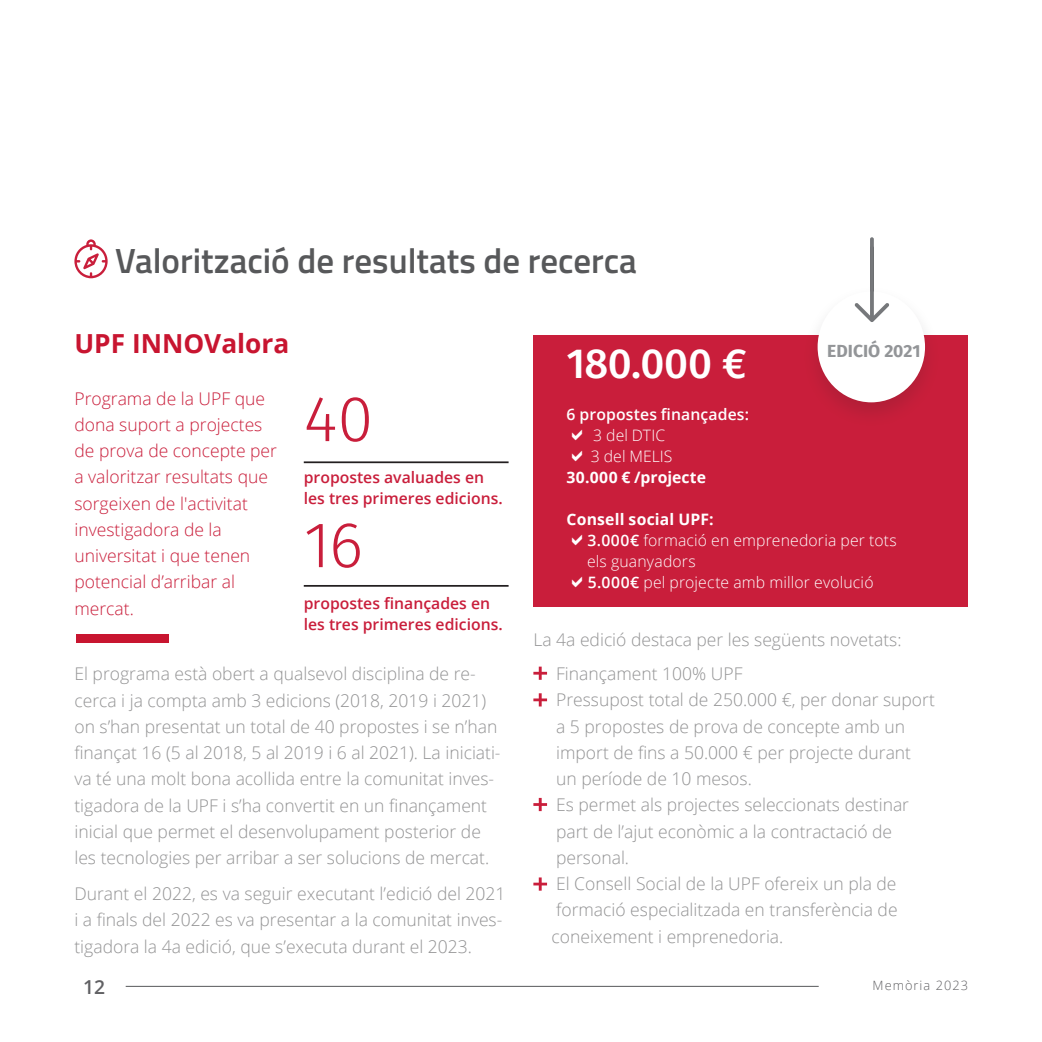
<style>
.page{position:relative;width:1042px;height:1042px;background:#fff}
.page>*{position:absolute;margin:0;border:0;box-sizing:border-box;transform-origin:0 0}
.Headline_51_55_Left{font:300 64.75px "Fira Sans";color:#c91e3b}
.Headline_40_44_Center{font:500 42px "Fira Sans";letter-spacing:-.01em;color:#fff}
.H1_Large{font:600 35px "Titillium Web";color:#57585a}
.H1_Large-2{font:700 26.25px "Open Sans";color:#c81530}
.t1{font:600 19.25px "Open Sans";color:#616164}
.Column_1{font:300 17.5px/26.2px "Open Sans";color:#939394}
.Column_1-2{font:300 17.5px/26.2px "Open Sans";color:#c91e3b}
.Headline_13_15_Left{font:700 17.5px "Fira Sans";color:#939598}
.Body{font:600 15.75px/21px "Open Sans";color:#c91e3b}
.Caption_Text_5_10_Left{font:300 15.75px/21px "Open Sans";letter-spacing:.01em;color:#fff}
.Headline_17_25_Left{font:600 15.75px/21px "Open Sans";letter-spacing:.005em;color:#fff}
.Small_Text_6_10_Left{font:700 15.75px "Open Sans";letter-spacing:.01em;color:#fff}
.Headlines_Copy_Text_10_15_Left{font:700 15.75px "Open Sans";letter-spacing:.005em;color:#fff}
.t2{font:300 12.78px "Open Sans";letter-spacing:.08em;color:#616164}
.s1{font-weight:300}
.s2{font-weight:600}
</style>
<div class="page">
<hr style="left:126px;top:986px;width:693px;height:1px;background:#57585a">
<svg style="left:74px;top:239px;width:34px;height:39px"></svg>
<div style="left:76px;top:634px;width:92px;height:8px;background:#c81530"></div>
<div style="left:533px;top:335px;width:434px;height:272px;background:#c91e3b"></div>
<div style="left:801px;top:285px;width:140px;height:143px;background:#231f20;opacity:.15"></div>
<div style="left:817px;top:291px;width:108px;height:111px;background:#fff;border-radius:50%"></div>
<svg style="left:854px;top:237px;width:35px;height:85px"></svg>
<hr style="left:304px;top:461px;width:204px;height:2px;background:#231f20">
<hr style="left:304px;top:585px;width:204px;height:2px;background:#231f20">
<svg style="left:533px;top:666px;width:14px;height:14px"></svg>
<svg style="left:533px;top:693px;width:14px;height:13px"></svg>
<svg style="left:533px;top:798px;width:14px;height:13px"></svg>
<svg style="left:533px;top:877px;width:14px;height:13px"></svg>
<p class="H1_Large" style="left:115px;top:234px;width:523px">Valorització de resultats de recerca</p>
<p class="H1_Large-2" style="left:74px;top:325px;width:216px">UPF INNOValora</p>
<p class="Headline_40_44_Center" style="left:567px;top:330px;width:182px">180.000 €</p>
<p class="Headline_13_15_Left" style="left:827px;top:336px;width:95px">EDICIÓ 2021</p>
<p class="Column_1-2" style="left:74px;top:385px;width:204px">Programa de la UPF que dona suport a projectes de prova de concepte per a valoritzar resultats que sorgeixen de l'activitat investigadora de la universitat i que tenen potencial d’arribar al mercat.</p>
<p class="Headline_51_55_Left" style="left:304px;top:372px;width:71px">40</p>
<p class="Body" style="left:304px;top:466px;width:200px">propostes avaluades en les tres primeres edicions.</p>
<p class="Headline_51_55_Left" style="left:304px;top:498px;width:61px">16</p>
<p class="Body" style="left:304px;top:592px;width:200px">propostes finançades en les tres primeres edicions.</p>
<p class="Column_1" style="left:74px;top:660px;width:428px">El programa està obert a qualsevol disciplina de re&shy;cerca i ja compta amb 3 edicions (2018, 2019 i 2021) on s’han presentat un total de 40 propostes i se n’han finançat 16 (5 al 2018, 5 al 2019 i 6 al 2021). La iniciati&shy;va té una molt bona acollida entre la comunitat inves&shy;tigadora de la UPF i s’ha convertit en un finançament inicial que permet el desenvolupament posterior de les tecnologies per arribar a ser solucions de mercat.</p>
<p class="Column_1" style="left:74px;top:880px;width:433px">Durant el 2022, es va seguir executant l’edició del 2021 i a finals del 2022 es va presentar a la comunitat inves&shy;tigadora la 4a edició, que s’executa durant el 2023.</p>
<p class="Headline_17_25_Left" style="left:591px;top:403px;width:160px;text-indent:-24px">6 propostes finançades:<br><span class="s1">3 del DTIC<br>3 del MELIS</span></p>
<p class="Headlines_Copy_Text_10_15_Left" style="left:567px;top:466px;width:141px">30.000 € /projecte</p>
<p class="Small_Text_6_10_Left" style="left:567px;top:508px;width:148px">Consell social UPF:</p>
<p class="Caption_Text_5_10_Left" style="left:587px;top:529px;width:311px"><span class="s2">3.000€</span> formació en emprenedoria per tots els guanyadors</p>
<p class="Caption_Text_5_10_Left" style="left:588px;top:571px;width:287px"><span class="s2">5.000€</span> pel projecte amb millor evolució</p>
<p class="Column_1" style="left:533px;top:625px;width:370px">La 4a edició destaca per les següents novetats:</p>
<p class="Column_1" style="left:551px;top:660px;width:385px">Finançament 100% UPF<br>Pressupost total de 250.000 €, per donar suport a 5 propostes de prova de concepte amb un import de fins a 50.000 € per projecte durant<br>un període de 10 mesos.<br>Es permet als projectes seleccionats destinar part de l’ajut econòmic a la contractació de personal.<br>El Consell Social de la UPF ofereix un pla de formació especialitzada en transferència de coneixement i emprenedoria.</p>
<p class="t1" style="left:83px;top:973px;width:23px">12</p>
<p class="t2" style="left:872px;top:977px;width:97px">Memòria 2023</p>
</div>
